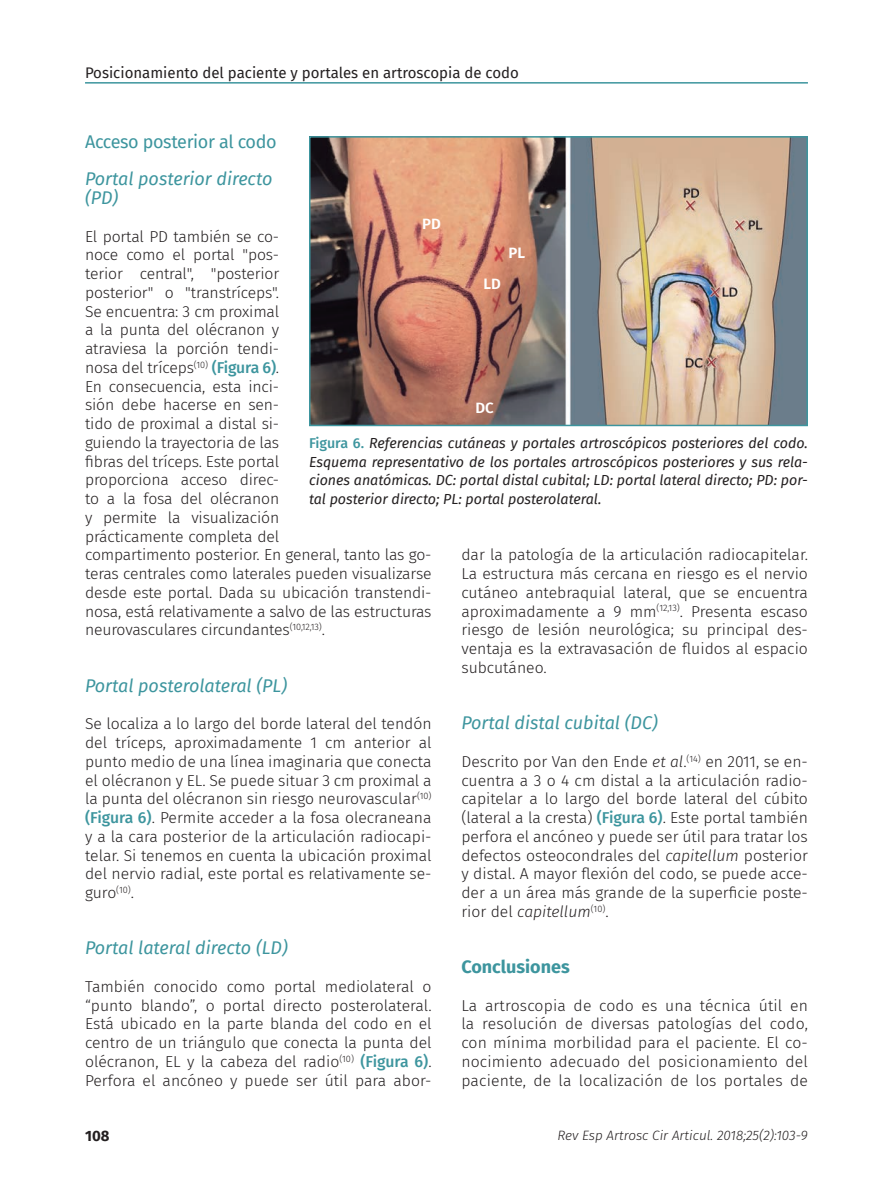
<style>
.page{position:relative;width:893px;height:1191px;background:#fff}
.page>*{position:absolute;margin:0;border:0;box-sizing:border-box;transform-origin:0 0}
.t1{font:italic 18px/18.8px "Fira Sans";color:#3d959e}
.t2{font:18px "Fira Sans";letter-spacing:-.02em;color:#3d959e}
.t3{font:700 18px "Fira Sans";color:#3d959e}
.t4{font:300 15.75px/18.8px "Fira Sans";letter-spacing:-.01em;color:#231f20;text-align:justify}
.t5{font:15px "Fira Sans";color:#231f20}
.t6{font:600 15px "Fira Sans";color:#fff}
.t7{font:700 15px "Fira Sans";color:#231f20}
.t8{font:italic 14.25px/18.8px "Fira Sans";color:#231f20;text-align:justify}
.t9{font:italic 300 13.5px "Fira Sans";color:#231f20}
.s1{font-weight:500;color:#3d959e}
.s2{font-weight:500;font-style:normal;color:#3d959e}
.s3{font-style:italic}
</style>
<div class="page">
<hr style="left:85px;top:82px;width:723px;height:2px;background:#3d959e">
<img style="left:312px;top:139px;width:493px;height:284px">
<div style="left:309px;top:136px;width:499px;height:290px;border:2px solid #3d959e"></div>
<p class="t5" style="left:85px;top:61px;width:435px">Posicionamiento del paciente y portales en artroscopia de codo</p>
<p class="t2" style="left:85px;top:128px;width:193px">Acceso posterior al codo</p>
<p class="t1" style="left:85px;top:169px;width:189px">Portal posterior directo (PD)</p>
<p class="t4" style="left:85px;top:227px;width:348px;text-align:left">El portal PD también se co-<br>noce como el portal "pos-<br>terior central", "posterior<br>posterior" o "transtríceps".<br>Se encuentra: 3 cm proximal<br>a la punta del olécranon y<br>atraviesa la porción tendi-<br>nosa del tríceps<sup>(10)</sup> <span class="s1">(Figura 6)</span>.<br>En consecuencia, esta inci-<br>sión debe hacerse en sen-<br>tido de proximal a distal si-<br>guiendo la trayectoria de las<br>fibras del tríceps. Este portal<br>proporciona acceso direc-<br>to a la fosa del olécranon<br>y permite la visualización<br>prácticamente completa del<br>compartimento posterior. En general, tanto las go&shy;teras centrales como laterales pueden visualizarse desde este portal. Dada su ubicación transtendi&shy;nosa, está relativamente a salvo de las estructuras neurovasculares circundantes<sup>(10,12,13)</sup>.</p>
<p class="t6" style="left:422px;top:212px;width:20px">PD</p>
<p class="t6" style="left:509px;top:241px;width:18px">PL</p>
<p class="t6" style="left:483px;top:271px;width:19px">LD</p>
<p class="t6" style="left:475px;top:396px;width:20px">DC</p>
<p class="t8" style="left:309px;top:433px;width:500px"><span class="s2">Figura 6.</span> Referencias cutáneas y portales artroscópicos posteriores del codo.<br>Esquema representativo de los portales artroscópicos posteriores y sus rela&shy;ciones anatómicas. DC: portal distal cubital; LD: portal lateral directo; PD: por&shy;tal posterior directo; PL: portal posterolateral.</p>
<p class="t4" style="left:461px;top:545px;width:348px">dar la patología de la articulación radiocapitelar.<br>La estructura más cercana en riesgo es el nervio cutáneo antebraquial lateral, que se encuentra aproximadamente a 9 mm<sup>(12,13)</sup>. Presenta escaso riesgo de lesión neurológica; su principal des&shy;ventaja es la extravasación de fluidos al espacio subcutáneo.</p>
<p class="t1" style="left:85px;top:675px;width:204px">Portal posterolateral (PL)</p>
<p class="t4" style="left:85px;top:714px;width:348px">Se localiza a lo largo del borde lateral del tendón del tríceps, aproximadamente 1 cm anterior al punto medio de una línea imaginaria que conecta el olécranon y EL. Se puede situar 3 cm proximal a la punta del olécranon sin riesgo neurovascular<sup>(10) </sup><span class="s1">(Figura 6)</span>. Permite acceder a la fosa olecraneana y a la cara posterior de la articulación radiocapi&shy;telar. Si tenemos en cuenta la ubicación proximal del nervio radial, este portal es relativamente se&shy;guro<sup>(10)</sup>.</p>
<p class="t1" style="left:85px;top:938px;width:204px">Portal lateral directo (LD)</p>
<p class="t4" style="left:85px;top:977px;width:348px">También conocido como portal mediolateral o “punto blando”, o portal directo posterolateral.<br>Está ubicado en la parte blanda del codo en el centro de un triángulo que conecta la punta del olécranon, EL y la cabeza del radio<sup>(10)</sup> <span class="s1">(Figura 6)</span>.<br>Perfora el ancóneo y puede ser útil para abor-</p>
<p class="t7" style="left:85px;top:1123px;width:26px">108</p>
<p class="t1" style="left:461px;top:713px;width:198px">Portal distal cubital (DC)</p>
<p class="t4" style="left:461px;top:752px;width:348px">Descrito por Van den Ende <span class="s3">et al</span>.<sup>(14)</sup> en 2011, se en&shy;cuentra a 3 o 4 cm distal a la articulación radio&shy;capitelar a lo largo del borde lateral del cúbito (lateral a la cresta) <span class="s1">(Figura 6)</span>. Este portal también perfora el ancóneo y puede ser útil para tratar los defectos osteocondrales del <span class="s3">capitellum</span> posterior y distal. A mayor flexión del codo, se puede acce&shy;der a un área más grande de la superficie poste&shy;rior del <span class="s3">capitellum</span><sup>(10)</sup>.</p>
<p class="t3" style="left:461px;top:951px;width:110px">Conclusiones</p>
<p class="t4" style="left:461px;top:995px;width:348px">La artroscopia de codo es una técnica útil en la resolución de diversas patologías del codo, con mínima morbilidad para el paciente. El co&shy;nocimiento adecuado del posicionamiento del paciente, de la localización de los portales de</p>
<p class="t9" style="left:557px;top:1125px;width:252px">Rev Esp Artrosc Cir Articul. 2018;25(2):103-9</p>
</div>
